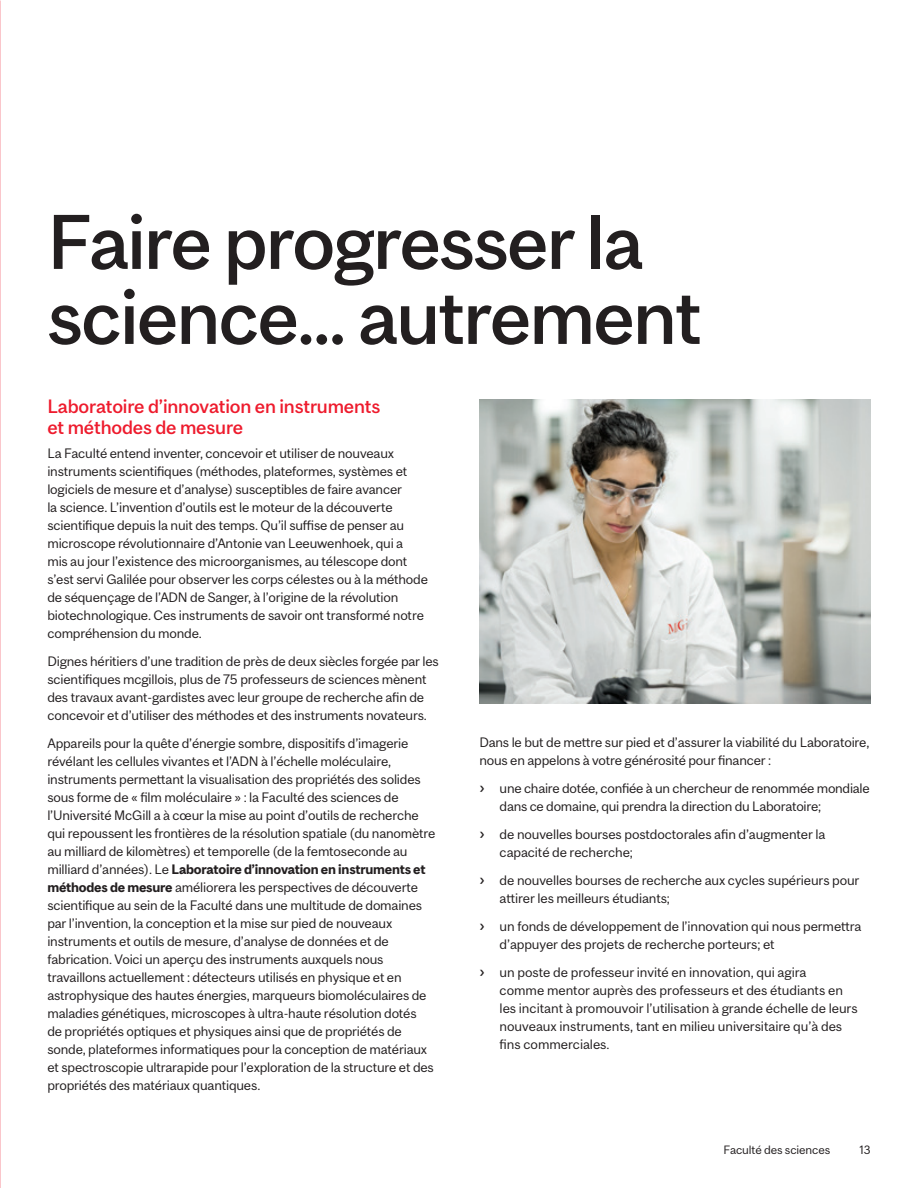
<style>
.page{position:relative;width:918px;height:1188px;background:#fff}
.page>*{position:absolute;margin:0;border:0;box-sizing:border-box;transform-origin:0 0}
.t1{font:500 72px/75px "Mc Gill Sans";letter-spacing:-.025em;color:#231f20}
.t2{font:500 18px/21px "Mc Gill Sans";letter-spacing:-.01em;color:#ee1b2d}
.t3{font:12.75px/18px "Mc Gill Sans";letter-spacing:-.015em;color:#231f20}
.t4{font:11.25px "Mc Gill Sans";letter-spacing:-.01em;color:#231f20}
.s1{font-weight:700}
.s2{font-weight:500;font-size:15.3px}
</style>
<div class="page">
<img style="left:479px;top:400px;width:392px;height:303px">
<h1 class="t1" style="left:47px;top:204px;width:656px">Faire progresser la science... autrement</h1>
<h2 class="t2" style="left:47px;top:396px;width:334px">Laboratoire d’innovation en instruments et méthodes de mesure</h2>
<p class="t3" style="left:47px;top:444px;width:382px">La Faculté entend inventer, concevoir et utiliser de nouveaux instruments scientifiques (méthodes, plateformes, systèmes et logiciels de mesure et d’analyse) susceptibles de faire avancer<br>la science. L’invention d’outils est le moteur de la découverte scientifique depuis la nuit des temps. Qu’il suffise de penser au microscope révolutionnaire d’Antonie van Leeuwenhoek, qui a<br>mis au jour l’existence des microorganismes, au télescope dont s’est servi Galilée pour observer les corps célestes ou à la méthode de séquençage de l’ADN de Sanger, à l’origine de la révolution biotechnologique. Ces instruments de savoir ont transformé notre compréhension du monde.</p>
<p class="t3" style="left:47px;top:652px;width:393px">Dignes héritiers d’une tradition de près de deux siècles forgée par les scientifiques mcgillois, plus de 75 professeurs de sciences mènent des travaux avant-gardistes avec leur groupe de recherche afin de concevoir et d’utiliser des méthodes et des instruments novateurs.</p>
<p class="t3" style="left:47px;top:734px;width:390px">Appareils pour la quête d’énergie sombre, dispositifs d’imagerie révélant les cellules vivantes et l’ADN à l’échelle moléculaire, instruments permettant la visualisation des propriétés des solides sous forme de « film moléculaire » : la Faculté des sciences de l’Université McGill a à cœur la mise au point d’outils de recherche qui repoussent les frontières de la résolution spatiale (du nanomètre au milliard de kilomètres) et temporelle (de la femtoseconde au milliard d’années). Le <span class="s1">Laboratoire d’innovation en instruments et méthodes de mesure</span> améliorera les perspectives de découverte scientifique au sein de la Faculté dans une multitude de domaines par l’invention, la conception et la mise sur pied de nouveaux instruments et outils de mesure, d’analyse de données et de fabrication. Voici un aperçu des instruments auxquels nous travaillons actuellement : détecteurs utilisés en physique et en astrophysique des hautes énergies, marqueurs biomoléculaires de maladies génétiques, microscopes à ultra-haute résolution dotés<br>de propriétés optiques et physiques ainsi que de propriétés de sonde, plateformes informatiques pour la conception de matériaux et spectroscopie ultrarapide pour l’exploration de la structure et des propriétés des matériaux quantiques.</p>
<p class="t3" style="left:479px;top:733px;width:392px">Dans le but de mettre sur pied et d’assurer la viabilité du Laboratoire, nous en appelons à votre générosité pour financer :</p>
<p class="t3" style="left:500px;top:779px;width:372px;text-indent:-20px"><span class="s2">›</span> une chaire dotée, confiée à un chercheur de renommée mondiale dans ce domaine, qui prendra la direction du Laboratoire;</p>
<p class="t3" style="left:500px;top:825px;width:327px;text-indent:-20px"><span class="s2">›</span> de nouvelles bourses postdoctorales afin d’augmenter la capacité de recherche;</p>
<p class="t3" style="left:500px;top:871px;width:361px;text-indent:-20px"><span class="s2">›</span> de nouvelles bourses de recherche aux cycles supérieurs pour attirer les meilleurs étudiants;</p>
<p class="t3" style="left:500px;top:917px;width:363px;text-indent:-20px"><span class="s2">›</span> un fonds de développement de l’innovation qui nous permettra d’appuyer des projets de recherche porteurs; et</p>
<p class="t3" style="left:500px;top:964px;width:360px;text-indent:-20px"><span class="s2">›</span> un poste de professeur invité en innovation, qui agira<br>comme mentor auprès des professeurs et des étudiants en les incitant à promouvoir l’utilisation à grande échelle de leurs nouveaux instruments, tant en milieu universitaire qu’à des fins commerciales.</p>
<p class="t4" style="left:723px;top:1143px;width:108px">Faculté des sciences</p>
<p class="t4" style="left:859px;top:1143px;width:13px">13</p>
</div>
